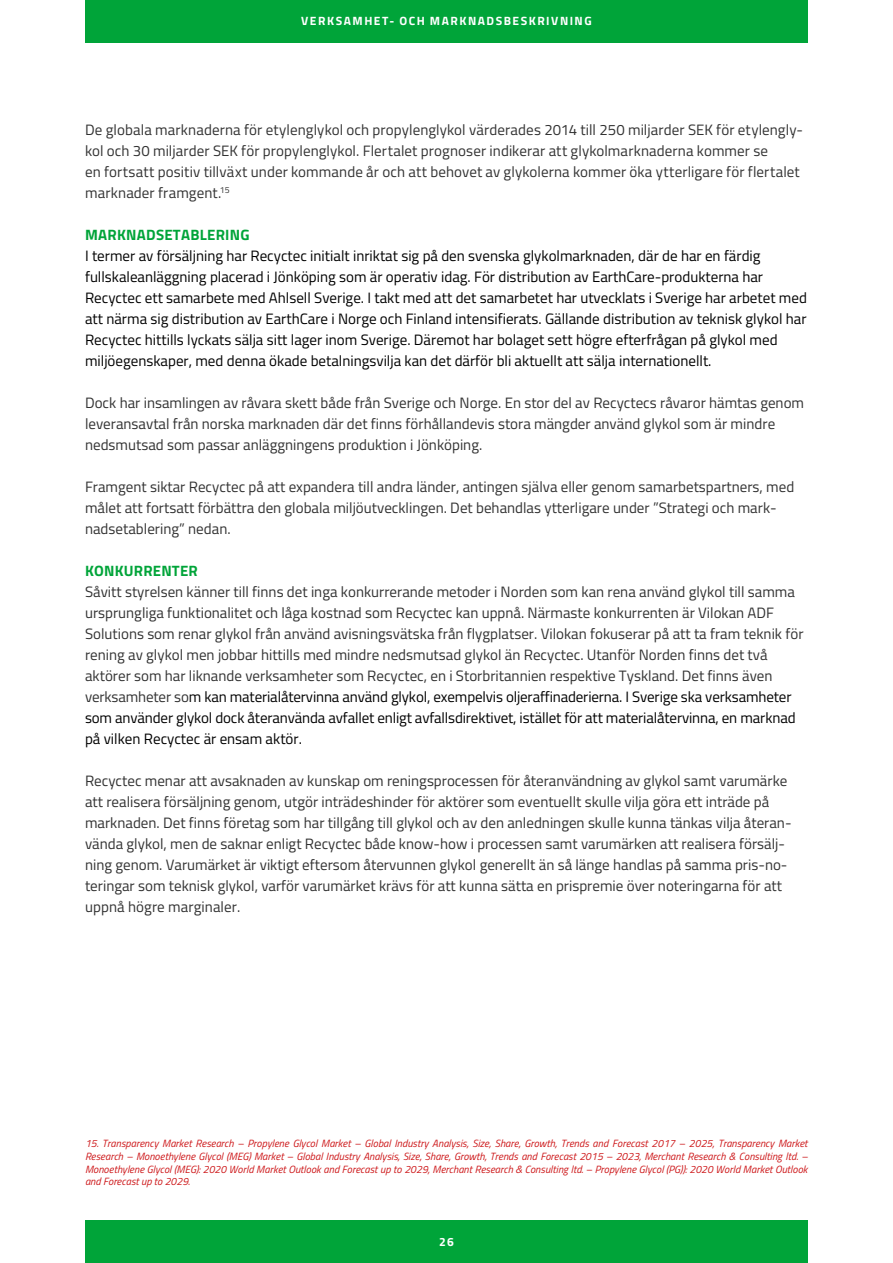
<style>
.page{position:relative;width:893px;height:1263px;background:#fff}
.page>*{position:absolute;margin:0;border:0;box-sizing:border-box;transform-origin:0 0}
.t1{font:15px/21px "Titillium Web";color:#323232}
.t2{font:15px/21px "Titillium Web";color:#000}
.t3{font:700 15px "Titillium Web";letter-spacing:.015em;color:#00a439}
.t4{font:700 12px "Titillium Web";letter-spacing:.125em;color:#fff}
.t5{font:italic 10.5px/12.6px "Titillium Web";color:#cd1719;text-align:justify}
.s1{color:#000}
</style>
<div class="page">
<div style="left:85px;top:0;width:723px;height:43px;background:#00a439"></div>
<div style="left:85px;top:1220px;width:723px;height:43px;background:#00a439"></div>
<p class="t4" style="left:301px;top:12px;width:292px">VERKSAMHET- OCH MARKNADSBESKRIVNING</p>
<p class="t1" style="left:85px;top:118px;width:720px">De globala marknaderna för etylenglykol och propylenglykol värderades 2014 till 250 miljarder SEK för etylengly&shy;kol och 30 miljarder SEK för propylenglykol. Flertalet prognoser indikerar att glykolmarknaderna kommer se<br>en fortsatt positiv tillväxt under kommande år och att behovet av glykolerna kommer öka ytterligare för flertalet marknader framgent.<sup>15</sup></p>
<p class="t3" style="left:85px;top:223px;width:166px">MARKNADSETABLERING</p>
<p class="t2" style="left:85px;top:244px;width:723px">I termer av försäljning har Recyctec initialt inriktat sig på den svenska glykolmarknaden, där de har en färdig fullskaleanläggning placerad i Jönköping som är operativ idag. För distribution av EarthCare-produkterna har Recyctec ett samarbete med Ahlsell Sverige. I takt med att det samarbetet har utvecklats i Sverige har arbetet med att närma sig distribution av EarthCare i Norge och Finland intensifierats. Gällande distribution av teknisk glykol har Recyctec hittills lyckats sälja sitt lager inom Sverige. Däremot har bolaget sett högre efterfrågan på glykol med miljöegenskaper, med denna ökade betalningsvilja kan det därför bli aktuellt att sälja internationellt.</p>
<p class="t1" style="left:85px;top:391px;width:721px">Dock har insamlingen av råvara skett både från Sverige och Norge. En stor del av Recyctecs råvaror hämtas genom leveransavtal från norska marknaden där det finns förhållandevis stora mängder använd glykol som är mindre nedsmutsad som passar anläggningens produktion i Jönköping.</p>
<p class="t1" style="left:85px;top:475px;width:711px">Framgent siktar Recyctec på att expandera till andra länder, antingen själva eller genom samarbetspartners, med målet att fortsatt förbättra den globala miljöutvecklingen. Det behandlas ytterligare under ”Strategi och mark&shy;nadsetablering” nedan.</p>
<p class="t3" style="left:85px;top:559px;width:114px">KONKURRENTER</p>
<p class="t1" style="left:85px;top:580px;width:720px">Såvitt styrelsen känner till finns det inga konkurrerande metoder i Norden som kan rena använd glykol till samma ursprungliga funktionalitet och låga kostnad som Recyctec kan uppnå. Närmaste konkurrenten är Vilokan ADF Solutions som renar glykol från använd avisningsvätska från flygplatser. Vilokan fokuserar på att ta fram teknik för rening av glykol men jobbar hittills med mindre nedsmutsad glykol än Recyctec. Utanför Norden finns det två aktörer som har liknande verksamheter som Recyctec, en i Storbritannien respektive Tyskland. Det finns även verksamheter so<span class="s1">m kan materialåtervinna använd glykol, exempelvis oljeraffinaderierna. I Sverige ska verksamheter som använder glykol dock återanvända avfallet enligt avfallsdirektivet, istället för att materialåtervinna, en marknad på vilken Recyctec är ensam aktör.</span></p>
<p class="t1" style="left:85px;top:769px;width:708px">Recyctec menar att avsaknaden av kunskap om reningsprocessen för återanvändning av glykol samt varumärke att realisera försäljning genom, utgör inträdeshinder för aktörer som eventuellt skulle vilja göra ett inträde på marknaden. Det finns företag som har tillgång till glykol och av den anledningen skulle kunna tänkas vilja återan&shy;vända glykol, men de saknar enligt Recyctec både know-how i processen samt varumärken att realisera försälj&shy;ning genom. Varumärket är viktigt eftersom återvunnen glykol generellt än så länge handlas på samma pris-no&shy;teringar som teknisk glykol, varför varumärket krävs för att kunna sätta en prispremie över noteringarna för att uppnå högre marginaler.</p>
<p class="t5" style="left:85px;top:1137px;width:724px">15. Transparency Market Research – Propylene Glycol Market – Global Industry Analysis, Size, Share, Growth, Trends and Forecast 2017 – 2025, Transparency Market Research – Monoethylene Glycol (MEG) Market – Global Industry Analysis, Size, Share, Growth, Trends and Forecast 2015 – 2023, Merchant Research &amp; Consulting ltd. – Monoethylene Glycol (MEG): 2020 World Market Outlook and Forecast up to 2029, Merchant Research &amp; Consulting ltd. – Propylene Glycol (PG)): 2020 World Market Outlook and Forecast up to 2029.</p>
<p class="t4" style="left:439px;top:1232px;width:16px">26</p>
</div>
